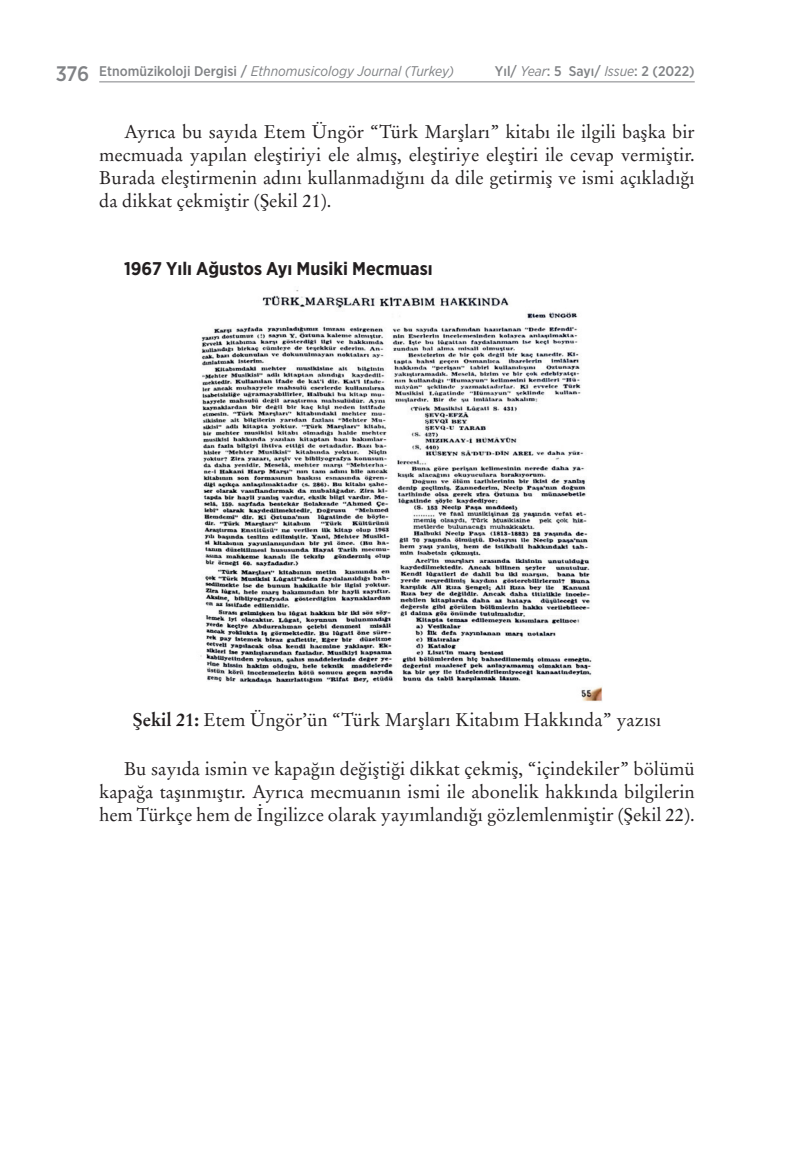
<style>
.page{position:relative;width:794px;height:1166px;background:#fff}
.page>*{position:absolute;margin:0;border:0;box-sizing:border-box;transform-origin:0 0}
.t1{font:18.38px/22.8px "Stempel Garamond LT Std";color:#231f20;text-align:justify}
.t2{font:700 18.38px "Gotham Narrow";color:#231f20}
.t3{font:italic 14px "Gotham Narrow";color:#808285}
.t4{font:500 14px "Gotham Narrow";color:#808285}
.s1{font-weight:500;font-style:normal;font-size:21px}
.s2{font-weight:500;font-style:normal}
.s3{font-weight:400;font-style:italic}
.s4{font-weight:700}
</style>
<div class="page">
<hr style="left:99px;top:82px;width:595px;height:1px;background:#808285">
<img style="left:200px;top:290px;width:402px;height:412px">
<p class="t3" style="left:56px;top:62px;width:400px"><span class="s1">376</span> <span class="s2">Etnomüzikoloji Dergisi /</span> Ethnomusicology Journal (Turkey)</p>
<p class="t4" style="left:495px;top:62px;width:201px">Yıl/ <span class="s3">Year</span>: 5 Sayı/ <span class="s3">Issue</span>: 2 (2022)</p>
<p class="t1" style="left:99px;top:122px;width:597px;text-indent:25px">Ayrıca bu sayıda Etem Üngör “Türk Marşları” kitabı ile ilgili başka bir mecmuada yapılan eleştiriyi ele almış, eleştiriye eleştiri ile cevap vermiştir.<br>Burada eleştirmenin adını kullanmadığını da dile getirmiş ve ismi açıkladığı da dikkat çekmiştir (Şekil 21).</p>
<p class="t2" style="left:124px;top:257px;width:310px">1967 Yılı Ağustos Ayı Musiki Mecmuası</p>
<p class="t1" style="left:133px;top:710px;width:530px"><span class="s4">Şekil 21:</span> Etem Üngör’ün “Türk Marşları Kitabım Hakkında” yazısı</p>
<p class="t1" style="left:99px;top:759px;width:597px;text-indent:25px">Bu sayıda ismin ve kapağın değiştiği dikkat çekmiş, “içindekiler” bölümü kapağa taşınmıştır. Ayrıca mecmuanın ismi ile abonelik hakkında bilgilerin hem Türkçe hem de İngilizce olarak yayımlandığı gözlemlenmiştir (Şekil 22).</p>
</div>
